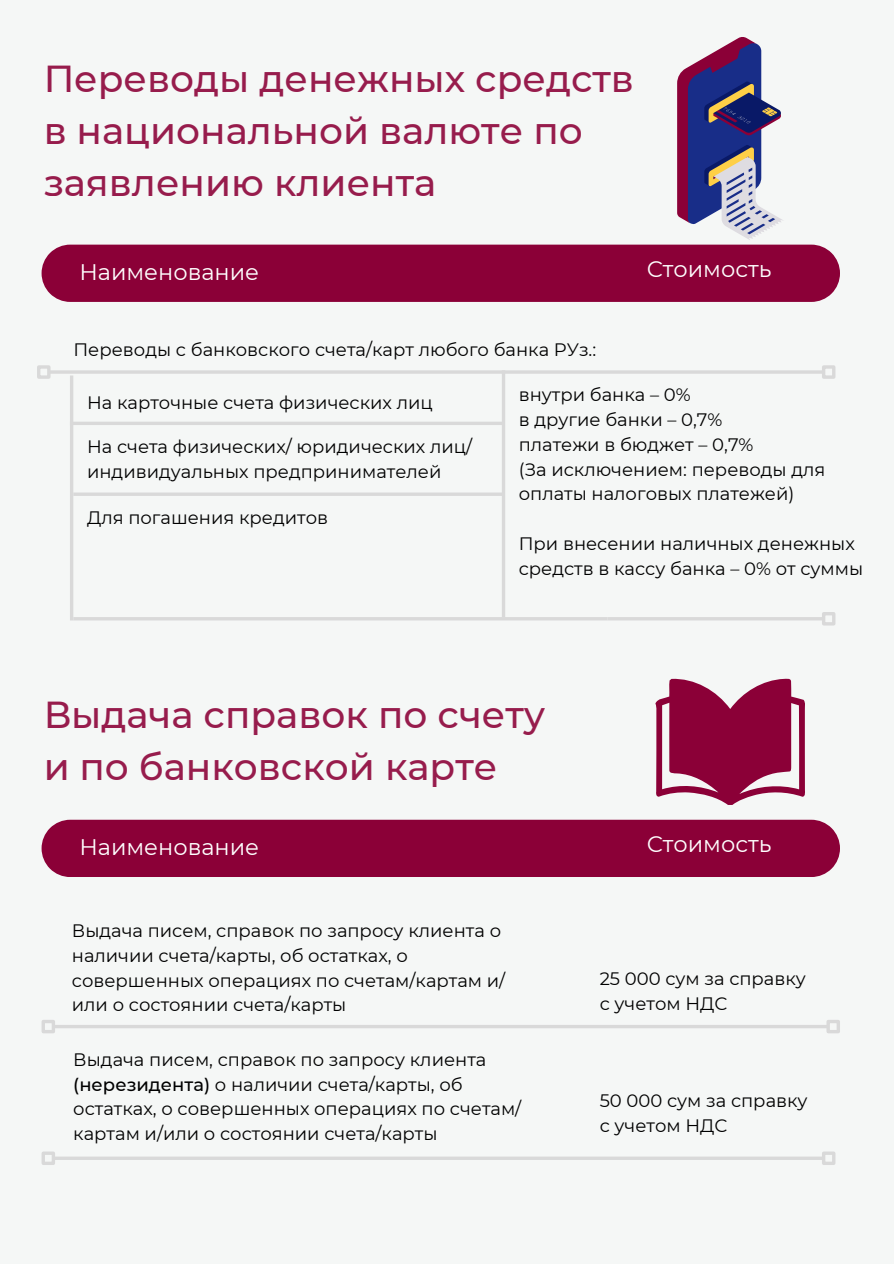
<style>
.page{position:relative;width:894px;height:1264px;background:#fff}
.page>*{position:absolute;margin:0;border:0;box-sizing:border-box;transform-origin:0 0}
.t1{font:500 37.5px/51.8px "Montserrat";color:#8b0037}
.t2{font:22.5px "Montserrat";color:#fff}
.t3{font:18px/24.8px "Montserrat";color:#000}
.s1{font-weight:500}
</style>
<div class="page">
<div style="left:0;top:0;width:893px;height:1263px;background:#f5f7f6"></div>
<div style="left:42px;top:245px;width:797px;height:57px;background:#8b0037"></div>
<hr style="left:50px;top:370px;width:772px;height:4px;background:#d9d9d9">
<div style="left:37px;top:365px;width:14px;height:14px;border:3px solid #d9d9d9"></div>
<div style="left:821px;top:365px;width:14px;height:14px;border:3px solid #d9d9d9"></div>
<hr style="left:70px;top:375px;width:3px;height:245px;background:#d9d9d9">
<svg style="left:73px;top:421px;width:428px;height:4px;fill:#d9d9d9"></svg>
<div style="left:42px;top:819px;width:797px;height:58px;background:#8b0037"></div>
<hr style="left:55px;top:1025px;width:771px;height:3px;background:#d9d9d9">
<div style="left:42px;top:1019px;width:13px;height:14px;border:3px solid #d9d9d9"></div>
<div style="left:826px;top:1019px;width:13px;height:14px;border:3px solid #d9d9d9"></div>
<svg style="left:73px;top:492px;width:428px;height:4px;fill:#dbdbdb"></svg>
<hr style="left:73px;top:617px;width:534px;height:3px;background:#d9d9d9">
<svg style="left:501px;top:374px;width:4px;height:243px"></svg>
<hr style="left:607px;top:617px;width:215px;height:3px;background:#d9d9d9">
<div style="left:821px;top:612px;width:14px;height:13px;border:3px solid #d9d9d9"></div>
<svg style="left:655px;top:678px;width:150px;height:127px"></svg>
<svg style="left:677px;top:37px;width:106px;height:203px"></svg>
<hr style="left:54px;top:1156px;width:768px;height:3px;background:#d9d9d9">
<div style="left:42px;top:1151px;width:13px;height:13px;border:3px solid #d9d9d9"></div>
<div style="left:821px;top:1151px;width:14px;height:13px;border:3px solid #d9d9d9"></div>
<h1 class="t1" style="left:43px;top:53px;width:592px">Переводы денежных средств в национальной валюте по заявлению клиента</h1>
<p class="t2" style="left:79px;top:258px;width:181px">Наименование</p>
<p class="t2" style="left:646px;top:255px;width:126px">Стоимость</p>
<p class="t3" style="left:73px;top:337px;width:524px">Переводы с банковского счета/карт любого банка РУз.:</p>
<p class="t3" style="left:87px;top:390px;width:347px">На карточные счета физических лиц</p>
<h1 class="t3" style="left:518px;top:382px;width:173px">внутри банка – 0%</h1>
<p class="t3" style="left:518px;top:407px;width:205px">в другие банки – 0,7%</p>
<h2 class="t3" style="left:518px;top:432px;width:236px">платежи в бюджет – 0,7%</h2>
<h2 class="t3" style="left:518px;top:457px;width:308px">(За исключением: переводы для оплаты налоговых платежей)</h2>
<p class="t3" style="left:518px;top:531px;width:346px">При внесении наличных денежных средств в кассу банка – 0% от суммы</p>
<p class="t3" style="left:87px;top:434px;width:386px">На счета физических/ юридических лиц/</p>
<p class="t3" style="left:87px;top:459px;width:356px">индивидуальных предпринимателей</p>
<p class="t3" style="left:87px;top:505px;width:242px">Для погашения кредитов</p>
<h1 class="t1" style="left:43px;top:688px;width:503px">Выдача справок по счету и по банковской карте</h1>
<p class="t2" style="left:79px;top:833px;width:181px">Наименование</p>
<p class="t2" style="left:646px;top:830px;width:126px">Стоимость</p>
<h1 class="t3" style="left:72px;top:918px;width:435px">Выдача писем, справок по запросу клиента о наличии счета/карты, об остатках, о совершенных операциях по счетам/картам и/ или о состоянии счета/карты</h1>
<h2 class="t3" style="left:73px;top:1047px;width:449px">Выдача писем, справок по запросу клиента <span class="s1">(нерезидента)</span> о наличии счета/карты, об остатках, о совершенных операциях по счетам/ картам и/или о состоянии счета/карты</h2>
<p class="t3" style="left:599px;top:966px;width:208px">25 000 сум за справку с учетом НДС</p>
<h2 class="t3" style="left:599px;top:1088px;width:209px">50 000 сум за справку с учетом НДС</h2>
</div>
